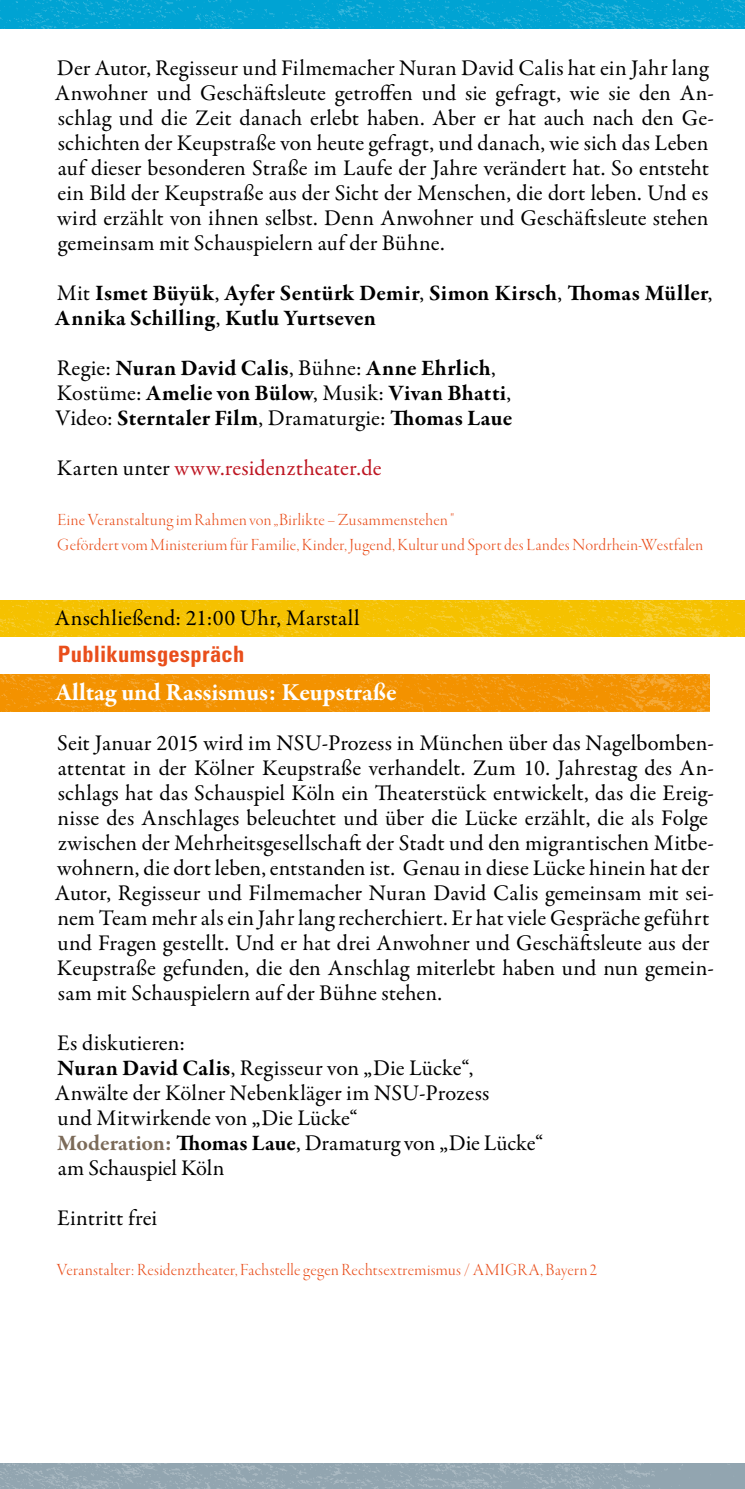
<style>
.page{position:relative;width:745px;height:1489px;background:#fff}
.page>*{position:absolute;margin:0;border:0;box-sizing:border-box;transform-origin:0 0}
.t1{font:700 25px "Garamond Premr Pro";color:#fff}
.t2{font:22.5px/25px "Garamond Premr Pro";letter-spacing:.005em;color:#000}
.t3{font:700 22.5px/25px "Garamond Premr Pro";letter-spacing:.015em;color:#000}
.t4{font:22.5px "Garamond Premr Pro";letter-spacing:.005em;color:#be1622}
.t5{font:700 condensed 22.5px "Univers";letter-spacing:.015em;color:#e94e1b}
.t6{font:17.5px/25px "Garamond Premr Pro Lt Disp";letter-spacing:.02em;color:#e94e1b}
.s1{font-weight:400}
.s2{color:#000}
.s3{font-weight:700}
.s4{font-weight:700;color:#7b6a58}
</style>
<div class="page">
<img style="left:0;top:0;width:744px;height:1488px">
<p class="t2" style="left:55px;top:56px;width:660px">Der Autor, Regisseur und Filmemacher Nuran David Calis hat ein Jahr lang Anwohner und Geschäftsleute getroffen und sie gefragt, wie sie den An&shy;schlag und die Zeit danach erlebt haben. Aber er hat auch nach den Ge&shy;schichten der Keupstraße von heute gefragt, und danach, wie sich das Leben auf dieser besonderen Straße im Laufe der Jahre verändert hat. So entsteht ein Bild der Keupstraße aus der Sicht der Menschen, die dort leben. Und es wird erzählt von ihnen selbst. Denn Anwohner und Geschäftsleute stehen gemeinsam mit Schauspielern auf der Bühne.</p>
<p class="t3" style="left:55px;top:280px;width:658px"><span class="s1">Mit</span> Ismet Büyük<span class="s1">,</span> Ayfer Sentürk Demir<span class="s1">,</span> Simon Kirsch<span class="s1">,</span> Thomas Müller<span class="s1">,<br></span>Annika Schilling<span class="s1">,</span> Kutlu Yurtseven</p>
<p class="t3" style="left:56px;top:355px;width:458px"><span class="s1">Regie:</span> Nuran David Calis<span class="s1">, Bühne:</span> Anne Ehrlich<span class="s1">,<br>Kostüme:</span> Amelie von Bülow<span class="s1">, Musik:</span> Vivan Bhatti<span class="s1">,<br>Video:</span> Sterntaler Film<span class="s1">, Dramaturgie:</span> Thomas Laue</p>
<p class="t4" style="left:57px;top:454px;width:326px"><span class="s2">Karten unter</span> www.residenztheater.de</p>
<p class="t6" style="left:57px;top:507px;width:647px">Eine Veranstaltung im Rahmen von „Birlikte – Zusammenstehen "<br>Gefördert vom Ministerium für Familie, Kinder, Jugend, Kultur und Sport des Landes Nordrhein-Westfalen</p>
<p class="t2" style="left:55px;top:606px;width:306px">Anschließend: 21:00 Uhr, Marstall</p>
<p class="t5" style="left:58px;top:640px;width:188px">Publikumsgespräch</p>
<p class="t1" style="left:55px;top:677px;width:342px">Alltag und Rassismus: Keupstraße</p>
<p class="t2" style="left:55px;top:731px;width:660px">Seit Januar 2015 wird im NSU-Prozess in München über das Nagelbomben&shy;attentat in der Kölner Keupstraße verhandelt. Zum 10. Jahrestag des An&shy;schlags hat das Schauspiel Köln ein Theaterstück entwickelt, das die Ereig&shy;nisse des Anschlages beleuchtet und über die Lücke erzählt, die als Folge zwischen der Mehrheitsgesellschaft der Stadt und den migrantischen Mitbe&shy;wohnern, die dort leben, entstanden ist. Genau in diese Lücke hinein hat der Autor, Regisseur und Filmemacher Nuran David Calis gemeinsam mit sei&shy;nem Team mehr als ein Jahr lang recherchiert. Er hat viele Gespräche geführt und Fragen gestellt. Und er hat drei Anwohner und Geschäftsleute aus der Keupstraße gefunden, die den Anschlag miterlebt haben und nun gemein&shy;sam mit Schauspielern auf der Bühne stehen.</p>
<p class="t2" style="left:55px;top:1031px;width:489px">Es diskutieren:<br><span class="s3">Nuran David Calis</span>, Regisseur von „Die Lücke“, Anwälte der Kölner Nebenkläger im NSU-Prozess<br>und Mitwirkende von „Die Lücke“<br><span class="s4">Moderation:</span> <span class="s3">Thomas Laue</span>, Dramaturg von „Die Lücke“ am Schauspiel Köln</p>
<p class="t2" style="left:57px;top:1206px;width:102px">Eintritt frei</p>
<p class="t6" style="left:57px;top:1257px;width:541px">Veranstalter: Residenztheater, Fachstelle gegen Rechtsextremismus / AMIGRA, Bayern 2</p>
</div>
